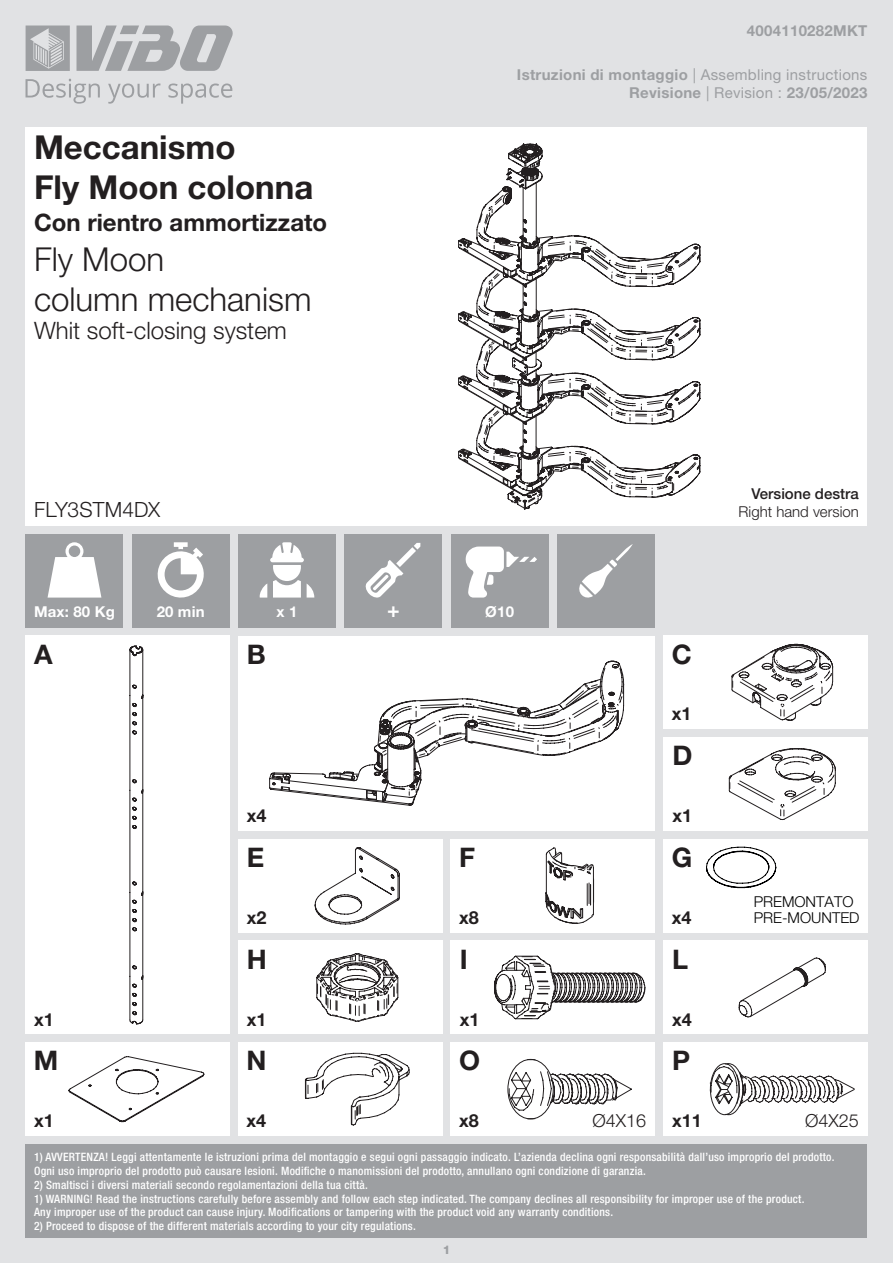
<style>
.page{position:relative;width:893px;height:1263px;background:#e1e2e4}
.page>*{position:absolute;margin:0;border:0;box-sizing:border-box;transform-origin:0 0}
.t1{font:700 33px/39.6px "Helvetica Neue LT Std";color:#231f20}
.t2{font:300 33px/39.6px "Helvetica Neue LT Std";color:#231f20}
.t3{font:700 27px "Helvetica Neue LT Pro";color:#231f20}
.t4{font:700 24px "Helvetica Neue LT Std";color:#231f20}
.t5{font:300 24px "Helvetica Neue LT Std";color:#231f20}
.t6{font:300 21px "Helvetica Neue LT Std";color:#231f20}
.t7{font:700 21px "Helvetica Neue LT Pro";color:#fff}
.t8{font:700 18px "Helvetica Neue LT Pro";color:#231f20}
.t9{font:300 18px "Helvetica Neue LT Pro";color:#231f20}
.t10{font:700 15px/18px "Helvetica Neue LT Pro";letter-spacing:.02em;color:#9d9fa2;text-align:right}
.t11{font:300 15px "Helvetica Neue LT Pro";color:#000001}
.t12{font:700 15px "Helvetica Neue LT Pro";letter-spacing:.01em;color:#fff}
.t13{font:300 15px "Helvetica Neue LT Pro";color:#231f20}
.t14{font:500 15px "Helvetica Neue LT Pro";color:#231f20}
.t15{font:800 12px "Helvetica Neue LT Pro";color:#9d9fa2}
.t16{font:500 condensed 11.55px/13.8px "Helvetica Neue LT Pro";letter-spacing:.02em;color:#fff}
.s1{font-weight:400}
</style>
<div class="page">
<svg style="left:77px;top:26px;width:156px;height:45px"></svg>
<svg style="left:26px;top:26px;width:44px;height:45px"></svg>
<svg style="left:26px;top:79px;width:74px;height:25px"></svg>
<svg style="left:108px;top:84px;width:53px;height:20px"></svg>
<svg style="left:168px;top:84px;width:64px;height:20px"></svg>
<div style="left:26px;top:127px;width:841px;height:398px;background:#fff"></div>
<div style="left:238px;top:534px;width:98px;height:93px;background:#9d9fa2"></div>
<div style="left:132px;top:534px;width:98px;height:93px;background:#9d9fa2"></div>
<svg style="left:157px;top:542px;width:47px;height:56px"></svg>
<svg style="left:259px;top:542px;width:55px;height:56px"></svg>
<div style="left:344px;top:534px;width:98px;height:93px;background:#9d9fa2"></div>
<svg style="left:365px;top:543px;width:55px;height:55px"></svg>
<div style="left:26px;top:1144px;width:841px;height:93px;background:#9d9fa2"></div>
<div style="left:26px;top:534px;width:97px;height:93px;background:#9d9fa2"></div>
<svg style="left:48px;top:542px;width:53px;height:56px"></svg>
<div style="left:451px;top:1042px;width:204px;height:94px;background:#fff"></div>
<div style="left:663px;top:1042px;width:204px;height:94px;background:#fff"></div>
<div style="left:26px;top:636px;width:204px;height:398px;background:#fff"></div>
<div style="left:663px;top:737px;width:204px;height:94px;background:#fff"></div>
<div style="left:451px;top:941px;width:204px;height:93px;background:#fff"></div>
<div style="left:238px;top:636px;width:417px;height:195px;background:#fff"></div>
<div style="left:238px;top:839px;width:204px;height:93px;background:#fff"></div>
<div style="left:238px;top:941px;width:204px;height:93px;background:#fff"></div>
<div style="left:663px;top:636px;width:204px;height:93px;background:#fff"></div>
<div style="left:663px;top:941px;width:204px;height:93px;background:#fff"></div>
<div style="left:451px;top:839px;width:204px;height:93px;background:#fff"></div>
<div style="left:663px;top:839px;width:204px;height:93px;background:#fff"></div>
<div style="left:26px;top:1042px;width:204px;height:94px;background:#fff"></div>
<div style="left:238px;top:1042px;width:204px;height:94px;background:#fff"></div>
<div style="left:557px;top:534px;width:98px;height:93px;background:#9d9fa2"></div>
<svg style="left:579px;top:544px;width:54px;height:54px"></svg>
<div style="left:451px;top:534px;width:98px;height:93px;background:#9d9fa2"></div>
<svg style="left:465px;top:546px;width:72px;height:52px"></svg>
<svg style="left:731px;top:644px;width:102px;height:77px"></svg>
<svg style="left:729px;top:748px;width:107px;height:72px"></svg>
<svg style="left:315px;top:847px;width:85px;height:77px"></svg>
<svg style="left:316px;top:953px;width:83px;height:69px"></svg>
<svg style="left:738px;top:957px;width:88px;height:61px"></svg>
<svg style="left:545px;top:847px;width:49px;height:77px"></svg>
<svg style="left:269px;top:660px;width:355px;height:146px"></svg>
<svg style="left:68px;top:1056px;width:136px;height:66px"></svg>
<svg style="left:305px;top:1053px;width:105px;height:73px"></svg>
<svg style="left:494px;top:955px;width:151px;height:64px"></svg>
<svg style="left:508px;top:1059px;width:124px;height:60px"></svg>
<div style="left:508px;top:1059px;width:45px;height:60px;border:1px solid #231f20;border-radius:50%"></div>
<svg style="left:710px;top:1063px;width:145px;height:52px"></svg>
<svg style="left:458px;top:143px;width:243px;height:367px"></svg>
<svg style="left:129px;top:645px;width:15px;height:379px"></svg>
<hr style="left:130px;top:976px;width:1px;height:44px;background:#231f20">
<hr style="left:130px;top:892px;width:1px;height:84px;background:#231f20">
<hr style="left:130px;top:790px;width:1px;height:102px;background:#231f20">
<hr style="left:130px;top:695px;width:1px;height:95px;background:#231f20">
<hr style="left:130px;top:650px;width:1px;height:45px;background:#231f20">
<hr style="left:143px;top:650px;width:1px;height:45px;background:#231f20">
<hr style="left:143px;top:695px;width:1px;height:95px;background:#231f20">
<hr style="left:143px;top:790px;width:1px;height:102px;background:#231f20">
<hr style="left:143px;top:892px;width:1px;height:84px;background:#231f20">
<hr style="left:143px;top:976px;width:1px;height:44px;background:#231f20">
<svg style="left:706px;top:847px;width:70px;height:41px"></svg>
<p class="t10" style="left:747px;top:22px;width:122px">4004110282MKT</p>
<p class="t10" style="left:517px;top:65px;width:352px">Istruzioni di montaggio <span class="s1">| Assembling instructions<br></span>Revisione <span class="s1">| Revision :</span> 23/05/2023</p>
<h1 class="t1" style="left:34px;top:127px;width:281px">Meccanismo<br>Fly Moon colonna</h1>
<h3 class="t4" style="left:34px;top:208px;width:295px">Con rientro ammortizzato</h3>
<h1 class="t2" style="left:34px;top:239px;width:279px">Fly Moon<br>column mechanism</h1>
<h3 class="t5" style="left:34px;top:316px;width:254px">Whit soft-closing system</h3>
<h3 class="t6" style="left:34px;top:497px;width:128px">FLY3STM4DX</h3>
<p class="t14" style="left:752px;top:485px;width:109px">Versione destra</p>
<p class="t13" style="left:739px;top:502px;width:122px">Right hand version</p>
<p class="t12" style="left:34px;top:603px;width:82px">Max: 80 Kg</p>
<p class="t12" style="left:157px;top:603px;width:49px">20 min</p>
<p class="t12" style="left:277px;top:603px;width:22px">x 1</p>
<h3 class="t7" style="left:387px;top:597px;width:14px">+</h3>
<p class="t12" style="left:485px;top:603px;width:30px">Ø10</p>
<h2 class="t3" style="left:34px;top:637px;width:20px">A</h2>
<h2 class="t3" style="left:247px;top:637px;width:21px">B</h2>
<h2 class="t3" style="left:672px;top:637px;width:22px">C</h2>
<h3 class="t8" style="left:672px;top:703px;width:21px">x1</h3>
<h2 class="t3" style="left:672px;top:739px;width:22px">D</h2>
<h3 class="t8" style="left:247px;top:804px;width:21px">x4</h3>
<h3 class="t8" style="left:672px;top:804px;width:21px">x1</h3>
<h2 class="t3" style="left:247px;top:841px;width:19px">E</h2>
<h2 class="t3" style="left:459px;top:841px;width:18px">F</h2>
<h2 class="t3" style="left:672px;top:841px;width:22px">G</h2>
<p class="t11" style="left:754px;top:892px;width:101px">PREMONTATO</p>
<h3 class="t8" style="left:247px;top:906px;width:21px">x2</h3>
<h3 class="t8" style="left:459px;top:906px;width:21px">x8</h3>
<h3 class="t8" style="left:672px;top:906px;width:21px">x4</h3>
<p class="t11" style="left:754px;top:908px;width:107px">PRE-MOUNTED</p>
<h2 class="t3" style="left:247px;top:942px;width:22px">H</h2>
<h2 class="t3" style="left:460px;top:942px;width:9px">I</h2>
<h2 class="t3" style="left:672px;top:942px;width:18px">L</h2>
<h3 class="t8" style="left:34px;top:1008px;width:21px">x1</h3>
<h3 class="t8" style="left:247px;top:1008px;width:21px">x1</h3>
<h3 class="t8" style="left:460px;top:1008px;width:21px">x1</h3>
<h3 class="t8" style="left:672px;top:1008px;width:21px">x4</h3>
<h2 class="t3" style="left:34px;top:1044px;width:26px">M</h2>
<h2 class="t3" style="left:246px;top:1044px;width:22px">N</h2>
<h2 class="t3" style="left:459px;top:1044px;width:23px">O</h2>
<h2 class="t3" style="left:672px;top:1044px;width:20px">P</h2>
<h3 class="t8" style="left:34px;top:1110px;width:21px">x1</h3>
<h3 class="t8" style="left:247px;top:1110px;width:21px">x4</h3>
<h3 class="t9" style="left:592px;top:1110px;width:55px">Ø4X16</h3>
<h3 class="t9" style="left:805px;top:1110px;width:55px">Ø4X25</h3>
<h3 class="t8" style="left:459px;top:1110px;width:21px">x8</h3>
<h3 class="t8" style="left:672px;top:1110px;width:31px">x11</h3>
<p class="t16" style="left:34px;top:1150px;width:802px">1) AVVERTENZA! Leggi attentamente le istruzioni prima del montaggio e segui ogni passaggio indicato. L’azienda declina ogni responsabilità dall’uso improprio del prodotto.<br>Ogni uso improprio del prodotto può causare lesioni. Modifiche o manomissioni del prodotto, annullano ogni condizione di garanzia.</p>
<p class="t16" style="left:34px;top:1177px;width:335px">2) Smaltisci i diversi materiali secondo regolamentazioni della tua città.</p>
<p class="t16" style="left:34px;top:1191px;width:772px">1) WARNING! Read the instructions carefully before assembly and follow each step indicated. The company declines all responsibility for improper use of the product.<br>Any improper use of the product can cause injury. Modifications or tampering with the product void any warranty conditions.</p>
<p class="t16" style="left:34px;top:1219px;width:383px">2) Proceed to dispose of the different materials according to your city regulations.</p>
<p class="t15" style="left:443px;top:1242px;width:9px">1</p>
</div>
